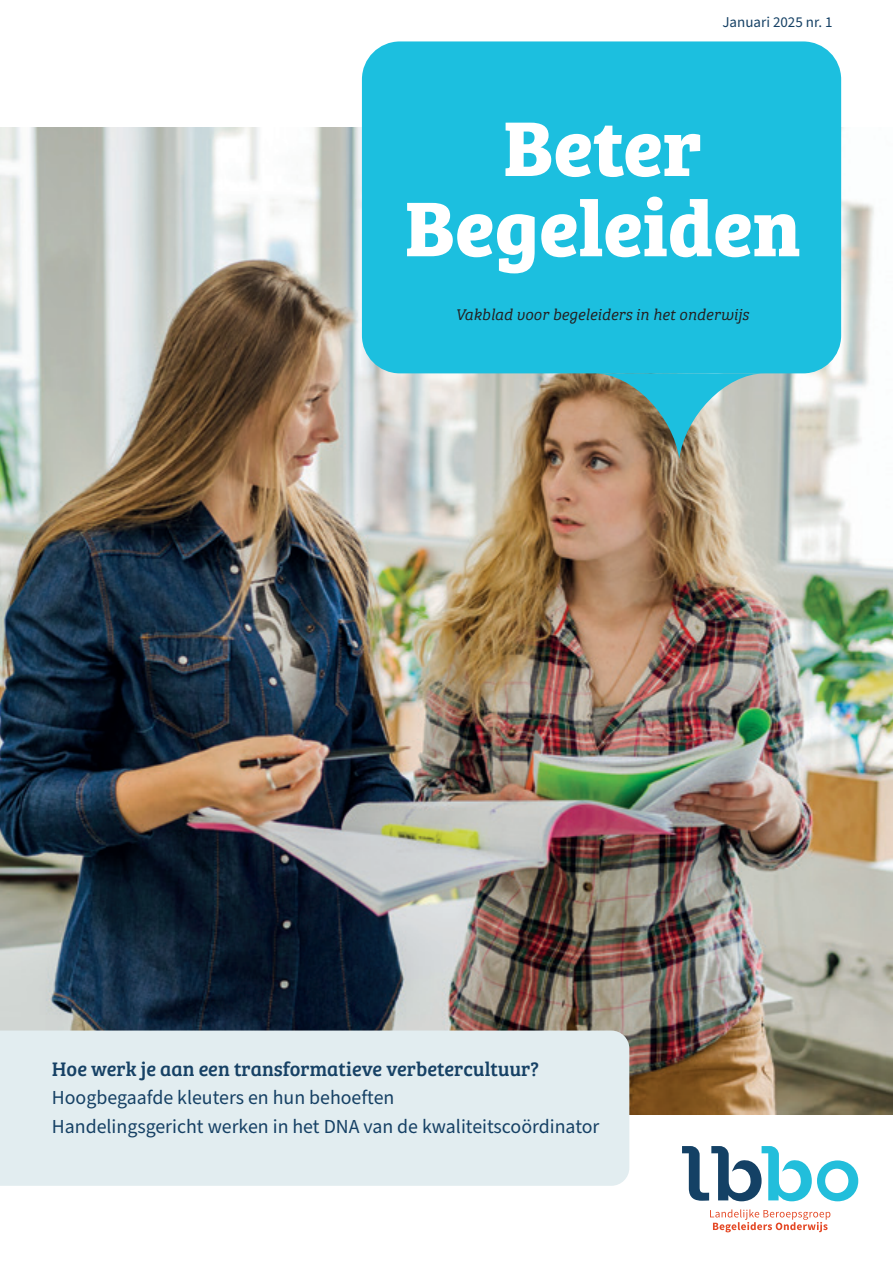
<style>
.page{position:relative;width:893px;height:1263px;background:#fff}
.page>*{position:absolute;margin:0;border:0;box-sizing:border-box;transform-origin:0 0}
.t1{font:700 80.25px/80.2px "Bree Serif";color:#fff;text-align:center}
.t2{font:20.25px "Bree Serif";color:#164165}
.t3{font:19.8px/28.5px "Source Sans Pro";color:#164165}
.t4{font:italic 16.05px "Bree Serif Lt";letter-spacing:-.005em;color:#231f20}
.t5{font:15px "Source Sans Pro";color:#164165}
</style>
<div class="page">
<img style="left:0;top:128px;width:893px;height:987px">
<div style="left:362px;top:41px;width:479px;height:332px;background:#1cbfdf;border-radius:38px"></div>
<svg style="left:682px;top:1146px;width:176px;height:55px"></svg>
<svg style="left:710px;top:1209px;width:120px;height:23px"></svg>
<svg style="left:594px;top:373px;width:171px;height:86px;background:#89a69f"></svg>
<div style="left:0;top:1030px;width:629px;height:156px;background:#e2edf0"></div>
<p class="t5" style="left:722px;top:12px;width:112px">Januari 2025 nr. 1</p>
<h1 class="t1" style="left:405px;top:103px;width:397px">Beter<br>Begeleiden</h1>
<p class="t4" style="left:455px;top:302px;width:295px">Vakblad voor begeleiders in het onderwijs</p>
<p class="t2" style="left:52px;top:1053px;width:488px">Hoe werk je aan een transformatieve verbetercultuur?</p>
<p class="t3" style="left:52px;top:1084px;width:549px">Hoogbegaafde kleuters en hun behoeften<br>Handelingsgericht werken in het DNA van de kwaliteitscoördinator</p>
</div>
